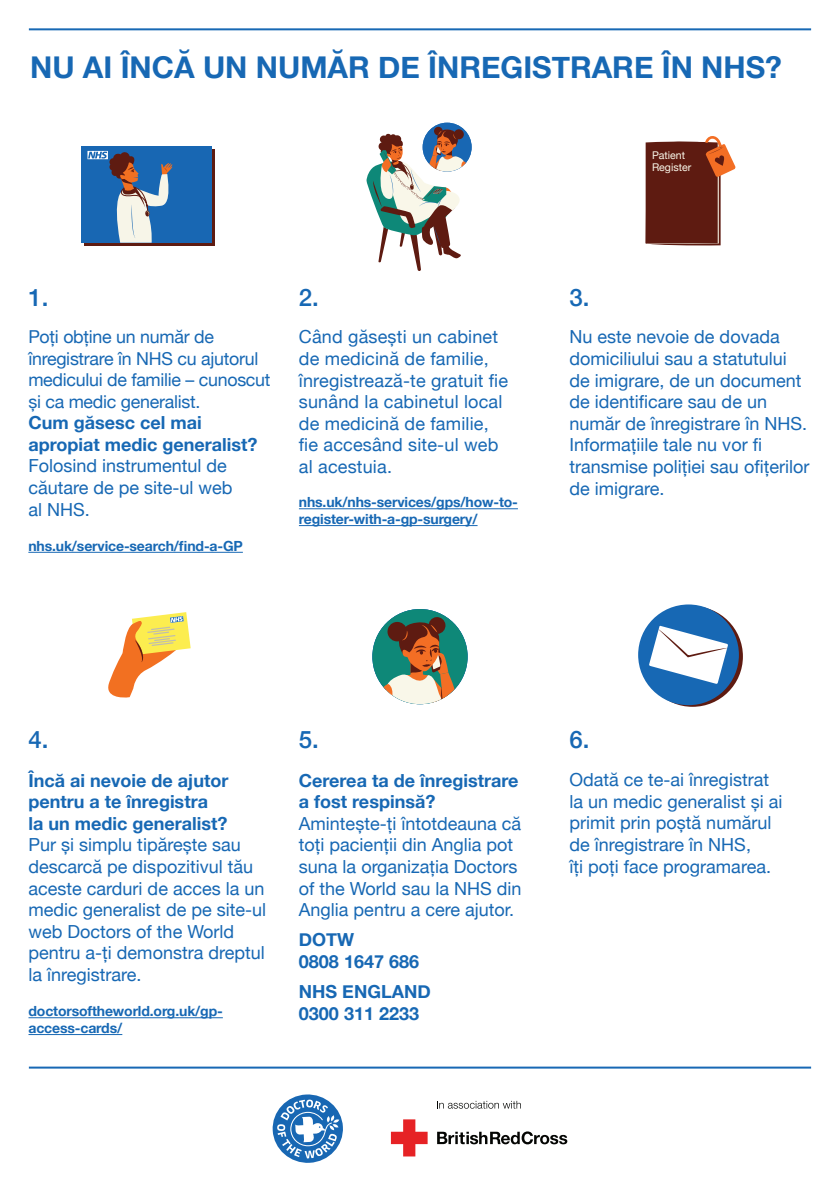
<style>
.page{position:relative;width:840px;height:1191px;background:#fff}
.page>*{position:absolute;margin:0;border:0;box-sizing:border-box;transform-origin:0 0}
.t1{font:700 30px "Helvetica Neue";color:#1768b4}
.t2{font:500 24px "Helvetica Neue";color:#1768b4}
.t3{font:18px/21.6px "Helvetica Neue";color:#1768b4}
.t4{font:700 18px/21.6px "Helvetica Neue";color:#1768b4}
.t5{font:17.8px/21.4px "Helvetica Neue";letter-spacing:-.015em;color:#1768b4}
.t6{font:700 14px/16.8px "Helvetica Neue";letter-spacing:-.01em;color:#1768b4}
.t7{font:10.6px/12.8px "Helvetica Neue";color:#f9f7e9}
</style>
<div class="page">
<svg style="left:641px;top:606px;width:101px;height:101px"></svg>
<div style="left:637px;top:604px;width:101px;height:101px;background:#1768b4;border-radius:50%"></div>
<div style="left:372px;top:609px;width:95px;height:95px;background:#0e8878;border-radius:50%"></div>
<svg style="left:428px;top:616px;width:17px;height:18px"></svg>
<svg style="left:372px;top:620px;width:95px;height:84px"></svg>
<svg style="left:420px;top:121px;width:53px;height:52px"></svg>
<div style="left:422px;top:123px;width:49px;height:49px;background:#1867b3;border-radius:50%"></div>
<svg style="left:366px;top:128px;width:105px;height:143px"></svg>
<svg style="left:645px;top:136px;width:90px;height:110px"></svg>
<svg style="left:108px;top:612px;width:82px;height:86px"></svg>
<div style="left:84px;top:149px;width:131px;height:96px;background:#5e1b11"></div>
<div style="left:82px;top:146px;width:130px;height:97px;background:#1867b3"></div>
<svg style="left:87px;top:151px;width:85px;height:92px"></svg>
<svg style="left:649px;top:626px;width:78px;height:58px"></svg>
<hr style="left:299px;top:508px;width:218px;height:1px;background:#1768b4">
<hr style="left:299px;top:525px;width:178px;height:1px;background:#1768b4">
<hr style="left:28px;top:552px;width:215px;height:1px;background:#1768b4">
<hr style="left:28px;top:1017px;width:195px;height:1px;background:#1768b4">
<hr style="left:28px;top:1034px;width:94px;height:1px;background:#1768b4">
<svg style="left:437px;top:1100px;width:83px;height:8px"></svg>
<svg style="left:390px;top:1119px;width:37px;height:37px"></svg>
<svg style="left:437px;top:1131px;width:130px;height:13px"></svg>
<svg style="left:272px;top:1094px;width:71px;height:69px"></svg>
<hr style="left:29px;top:1066px;width:781px;height:2px;background:#1768b4">
<hr style="left:29px;top:28px;width:781px;height:2px;background:#1768b4">
<p class="t1" style="left:30px;top:43px;width:753px">NU AI ÎNCĂ UN NUMĂR DE ÎNREGISTRARE ÎN NHS?</p>
<p class="t2" style="left:28px;top:278px;width:22px">1.</p>
<p class="t5" style="left:28px;top:327px;width:243px">Poți obține un număr de înregistrare în NHS cu ajutorul medicului de familie – cunoscut și ca medic generalist.</p>
<p class="t4" style="left:28px;top:412px;width:230px">Cum găsesc cel mai apropiat medic generalist?</p>
<p class="t3" style="left:28px;top:456px;width:206px">Folosind instrumentul de căutare de pe site-ul web</p>
<p class="t3" style="left:28px;top:499px;width:63px">al NHS.</p>
<p class="t6" style="left:28px;top:538px;width:216px">nhs.uk/service-search/find-a-GP</p>
<p class="t2" style="left:299px;top:278px;width:22px">2.</p>
<p class="t3" style="left:299px;top:327px;width:210px">Când găsești un cabinet de medicină de familie, înregistrează-te gratuit fie sunând la cabinetul local</p>
<p class="t3" style="left:299px;top:414px;width:191px">de medicină de familie,</p>
<p class="t3" style="left:299px;top:435px;width:201px">fie accesând site-ul web</p>
<p class="t3" style="left:299px;top:457px;width:94px">al acestuia.</p>
<p class="t6" style="left:299px;top:494px;width:220px">nhs.uk/nhs-services/gps/how-to&shy;register-with-a-gp-surgery/</p>
<p class="t2" style="left:569px;top:278px;width:22px">3.</p>
<p class="t7" style="left:651px;top:149px;width:41px">Patient<br>Register</p>
<p class="t3" style="left:569px;top:327px;width:241px">Nu este nevoie de dovada domiciliului sau a statutului de imigrare, de un document de identificare sau de un număr de înregistrare în NHS.<br>Informațiile tale nu vor fi transmise poliției sau ofițerilor de imigrare.</p>
<p class="t2" style="left:28px;top:720px;width:22px">4.</p>
<p class="t4" style="left:28px;top:770px;width:201px">Încă ai nevoie de ajutor pentru a te înregistra</p>
<p class="t4" style="left:28px;top:813px;width:200px">la un medic generalist?</p>
<p class="t3" style="left:28px;top:835px;width:239px">Pur și simplu tipărește sau descarcă pe dispozitivul tău aceste carduri de acces la un medic generalist de pe site-ul web Doctors of the World pentru a-ți demonstra dreptul la înregistrare.</p>
<p class="t6" style="left:28px;top:1003px;width:196px">doctorsoftheworld.org.uk/gp&shy;access-cards/</p>
<p class="t2" style="left:299px;top:720px;width:22px">5.</p>
<p class="t4" style="left:299px;top:770px;width:221px">Cererea ta de înregistrare</p>
<p class="t4" style="left:299px;top:791px;width:138px">a fost respinsă?</p>
<p class="t3" style="left:299px;top:813px;width:224px">Amintește-ți întotdeauna că toți pacienții din Anglia pot suna la organizația Doctors of the World sau la NHS din<br>Anglia pentru a cere ajutor.</p>
<p class="t4" style="left:299px;top:929px;width:57px">DOTW</p>
<p class="t4" style="left:299px;top:951px;width:122px">0808 1647 686</p>
<p class="t4" style="left:299px;top:981px;width:133px">NHS ENGLAND</p>
<p class="t4" style="left:299px;top:1002px;width:122px">0300 311 2233</p>
<p class="t2" style="left:569px;top:720px;width:22px">6.</p>
<p class="t3" style="left:569px;top:770px;width:214px">Odată ce te-ai înregistrat la un medic generalist și ai primit prin poștă numărul</p>
<p class="t3" style="left:569px;top:835px;width:183px">de înregistrare în NHS,</p>
<p class="t3" style="left:569px;top:856px;width:203px">îți poți face programarea.</p>
</div>
